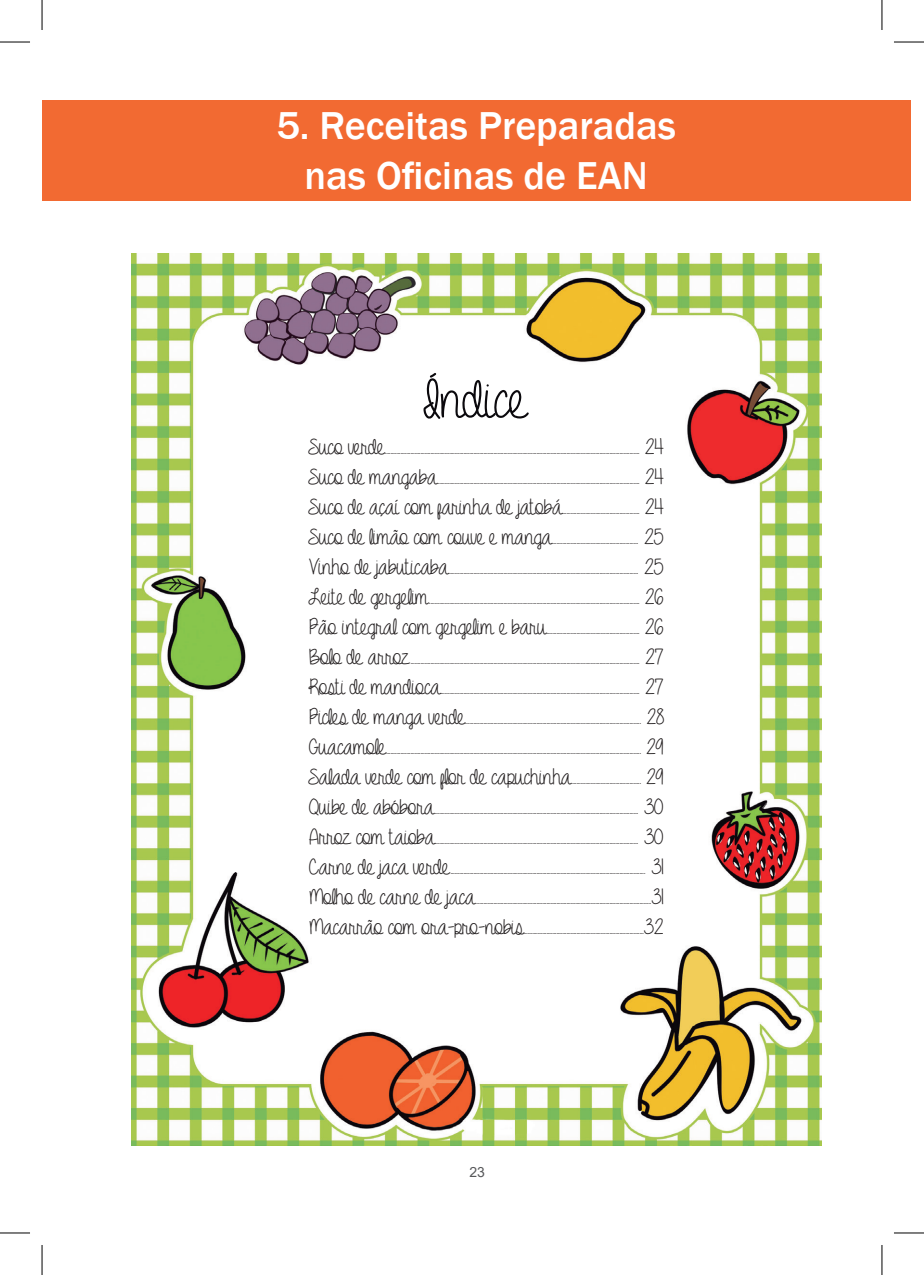
<style>
.page{position:relative;width:924px;height:1275px;background:#fff}
.page>*{position:absolute;margin:0;border:0;box-sizing:border-box;transform-origin:0 0}
.t1{font:54px "Amber Shaie";color:#0b090d}
.t2{font:500 40px/50px "Franklin Gothic";color:#fff;text-align:center}
.t3{font:22px/30px "Amber Shaie";color:#231f20;text-align:justify}
.t4{font:14px "Arial";color:#57585a}
</style>
<div class="page">
<img style="left:131px;top:253px;width:689px;height:892px">
<div style="left:42px;top:100px;width:867px;height:101px;background:#f26a32"></div>
<hr style="left:0;top:42px;width:30px;height:1px;background:#000">
<hr style="left:893px;top:42px;width:30px;height:1px;background:#000">
<hr style="left:0;top:1232px;width:30px;height:1px;background:#000">
<hr style="left:893px;top:1232px;width:30px;height:1px;background:#000">
<hr style="left:42px;top:0;width:1px;height:30px;background:#000">
<hr style="left:42px;top:1245px;width:1px;height:30px;background:#000">
<hr style="left:881px;top:0;width:1px;height:30px;background:#000">
<hr style="left:881px;top:1245px;width:1px;height:30px;background:#000">
<h2 class="t2" style="left:276px;top:101px;width:401px">5. Receitas Preparadas nas Oficinas de EAN</h2>
<h1 class="t1" style="left:425px;top:370px;width:102px">Índice</h1>
<p class="t3" style="left:308px;top:432px;width:356px">Suco verde......................................................................................... 24<br>Suco de mangaba....................................................................... 24<br>Suco de açaí com farinha de jatobá........................... 24<br>Suco de limão com couve e manga.............................. 25<br>Vinho de jabuticaba.................................................................. 25<br>Leite de gergelim.......................................................................... 26<br>Pão integral com gergelim e baru................................. 26<br>Bolo de arroz................................................................................ 27<br>Rosti de mandioca...................................................................... 27<br>Picles de manga verde.............................................................. 28<br>Guacamole......................................................................................... 29<br>Salada verde com flor de capuchinha........................ 29<br>Quibe de abóbora....................................................................... 30<br>Arroz com taioba....................................................................... 30<br>Carne de jaca verde.................................................................... 31<br>Molho de carne de jaca.............................................................31<br>Macarrão com ora-pro-nobis..........................................32</p>
<p class="t4" style="left:469px;top:1162px;width:17px">23</p>
</div>
